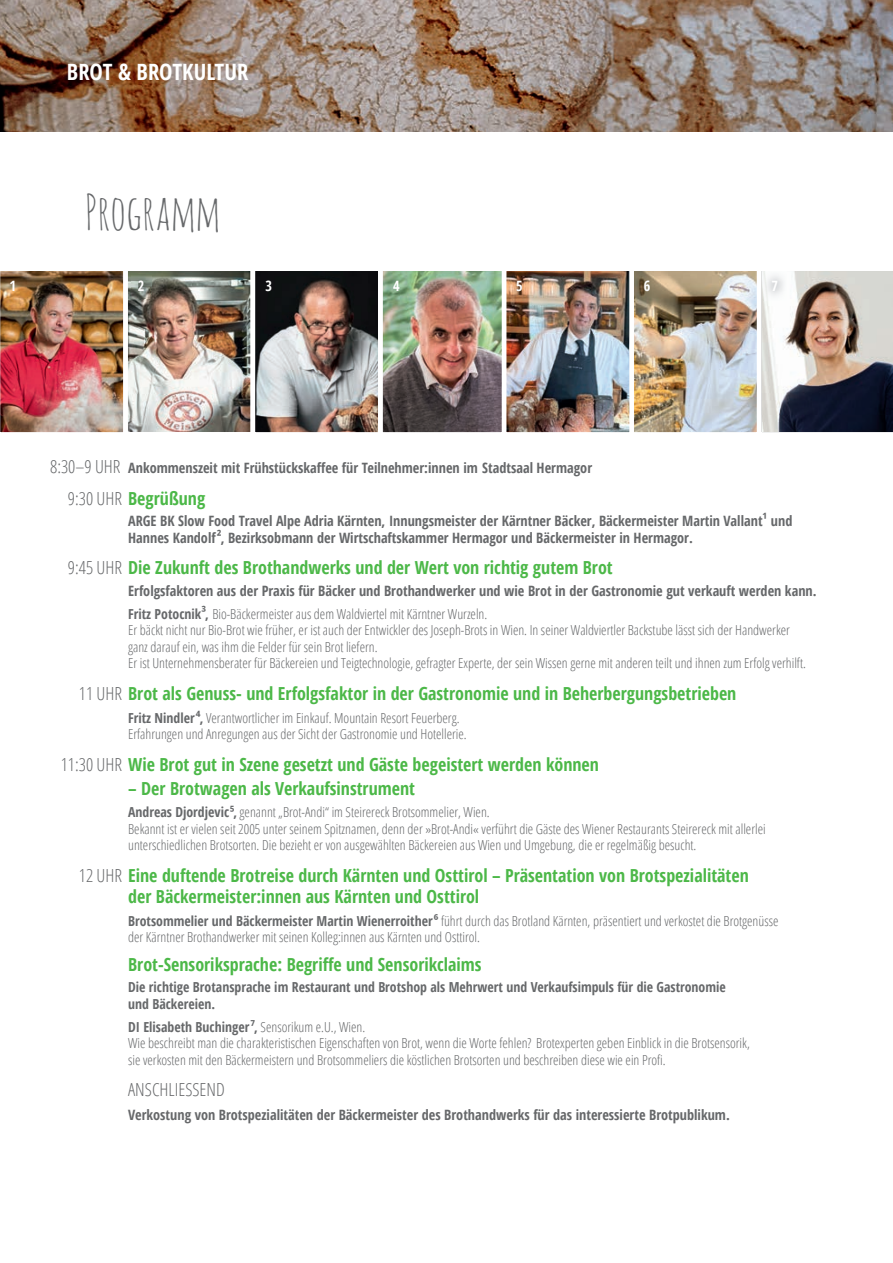
<style>
.page{position:relative;width:893px;height:1263px;background:#fff}
.page>*{position:absolute;margin:0;border:0;box-sizing:border-box;transform-origin:0 0}
.t1{font:48px "Amatic SC";color:#66686a}
.t2{font:700 condensed 22.5px "Open Sans";color:#fff}
.t3{font:700 condensed 18px/21px "Open Sans";color:#4cb848}
.t4{font:300 condensed 18px "Open Sans";color:#66686a}
.t5{font:700 condensed 14.25px/16.5px "Open Sans";color:#66686a}
.t6{font:700 condensed 14.25px "Open Sans";color:#fff}
.t7{font:300 condensed 13.8px/16.5px "Open Sans";color:#66686a}
.t8{font:700 condensed 13.8px/16.5px "Open Sans";color:#66686a}
.s1{font-weight:300;font-size:18px}
.s2{font-weight:300;color:#66686a}
.s3{font-weight:700}
.s4{font-weight:700;font-size:14.25px}
</style>
<div class="page">
<img style="left:0;top:0;width:893px;height:132px">
<img style="left:385px;top:271px;width:115px;height:161px">
<img style="left:0;top:271px;width:385px;height:162px">
<img style="left:131px;top:273px;width:20px;height:26px">
<img style="left:500px;top:271px;width:393px;height:162px">
<img style="left:763px;top:271px;width:23px;height:29px">
<h2 class="t2" style="left:67px;top:56px;width:183px">BROT &amp; BROTKULTUR</h2>
<h1 class="t1" style="left:85px;top:181px;width:137px">Programm</h1>
<p class="t6" style="left:9px;top:276px;width:8px">1</p>
<p class="t6" style="left:138px;top:276px;width:8px">2</p>
<p class="t6" style="left:266px;top:276px;width:8px">3</p>
<p class="t6" style="left:393px;top:276px;width:8px">4</p>
<p class="t6" style="left:516px;top:276px;width:8px">5</p>
<p class="t6" style="left:644px;top:276px;width:8px">6</p>
<p class="t6" style="left:771px;top:276px;width:8px">7</p>
<p class="t5" style="left:50px;top:459px;width:543px"><span class="s1">8:30–9 UHR</span> Ankommenszeit mit Frühstückskaffee für Teilnehmer:innen im Stadtsaal Hermagor</p>
<h3 class="t3" style="left:68px;top:487px;width:139px"><span class="s2">9:30 UHR</span> Begrüßung</h3>
<p class="t5" style="left:128px;top:512px;width:666px">ARGE BK Slow Food Travel Alpe Adria Kärnten, Innungsmeister der Kärntner Bäcker, Bäckermeister Martin Vallant¹ und<br>Hannes Kandolf², Bezirksobmann der Wirtschaftskammer Hermagor und Bäckermeister in Hermagor.</p>
<h3 class="t3" style="left:68px;top:557px;width:546px"><span class="s2">9:45 UHR</span> Die Zukunft des Brothandwerks und der Wert von richtig gutem Brot</h3>
<p class="t5" style="left:128px;top:582px;width:690px">Erfolgsfaktoren aus der Praxis für Bäcker und Brothandwerker und wie Brot in der Gastronomie gut verkauft werden kann.</p>
<p class="t7" style="left:128px;top:605px;width:679px"><span class="s3">Fritz Potocnik</span><sup>³</sup><span class="s3">,</span> Bio-Bäckermeister aus dem Waldviertel mit Kärntner Wurzeln.<br>Er bäckt nicht nur Bio-Brot wie früher, er ist auch der Entwickler des Joseph-Brots in Wien. In seiner Waldviertler Backstube lässt sich der Handwerker ganz darauf ein, was ihm die Felder für sein Brot liefern.<br>Er ist Unternehmensberater für Bäckereien und Teigtechnologie, gefragter Experte, der sein Wissen gerne mit anderen teilt und ihnen zum Erfolg verhilft.</p>
<h3 class="t3" style="left:79px;top:682px;width:659px"><span class="s2">11 UHR</span> Brot als Genuss- und Erfolgsfaktor in der Gastronomie und in Beherbergungsbetrieben</h3>
<p class="t7" style="left:128px;top:709px;width:340px"><span class="s3">Fritz Nindler</span><span class="s4">⁴</span><span class="s3">,</span> Verantwortlicher im Einkauf. Mountain Resort Feuerberg.<br>Erfahrungen und Anregungen aus der Sicht der Gastronomie und Hotellerie.</p>
<h3 class="t3" style="left:61px;top:753px;width:540px"><span class="s2">11:30 UHR</span> Wie Brot gut in Szene gesetzt und Gäste begeistert werden können</h3>
<h3 class="t3" style="left:128px;top:777px;width:288px">– Der Brotwagen als Verkaufsinstrument</h3>
<p class="t7" style="left:128px;top:804px;width:639px"><span class="s3">Andreas Djordjevic</span><span class="s4">⁵</span><span class="s3">,</span> genannt „Brot-Andi“ im Steirereck Brotsommelier, Wien.<br>Bekannt ist er vielen seit 2005 unter seinem Spitznamen, denn der »Brot-Andi« verführt die Gäste des Wiener Restaurants Steirereck mit allerlei unterschiedlichen Brotsorten. Die bezieht er von ausgewählten Bäckereien aus Wien und Umgebung, die er regelmäßig besucht.</p>
<h3 class="t3" style="left:128px;top:864px;width:622px;text-indent:-49px"><span class="s2">12 UHR</span> Eine duftende Brotreise durch Kärnten und Osttirol – Präsentation von Brotspezialitäten der Bäckermeister:innen aus Kärnten und Osttirol</h3>
<p class="t7" style="left:128px;top:912px;width:652px"><span class="s3">Brotsommelier und Bäckermeister Martin Wienerroither⁶</span> führt durch das Brotland Kärnten, präsentiert und verkostet die Brotgenüsse der Kärntner Brothandwerker mit seinen Kolleg:innen aus Kärnten und Osttirol.</p>
<h3 class="t3" style="left:128px;top:953px;width:355px">Brot-Sensoriksprache: Begriffe und Sensorikclaims</h3>
<p class="t8" style="left:128px;top:979px;width:599px">Die richtige Brotansprache im Restaurant und Brotshop als Mehrwert und Verkaufsimpuls für die Gastronomie und Bäckereien.</p>
<p class="t7" style="left:128px;top:1018px;width:623px"><span class="s3">DI Elisabeth Buchinger⁷,</span> Sensorikum e.U., Wien.<br>Wie beschreibt man die charakteristischen Eigenschaften von Brot, wenn die Worte fehlen? Brotexperten geben Einblick in die Brotsensorik, sie verkosten mit den Bäckermeistern und Brotsommeliers die köstlichen Brotsorten und beschreiben diese wie ein Profi.</p>
<h3 class="t4" style="left:128px;top:1077px;width:98px">ANSCHLIESSEND</h3>
<p class="t5" style="left:128px;top:1106px;width:603px">Verkostung von Brotspezialitäten der Bäckermeister des Brothandwerks für das interessierte Brotpublikum.</p>
</div>
